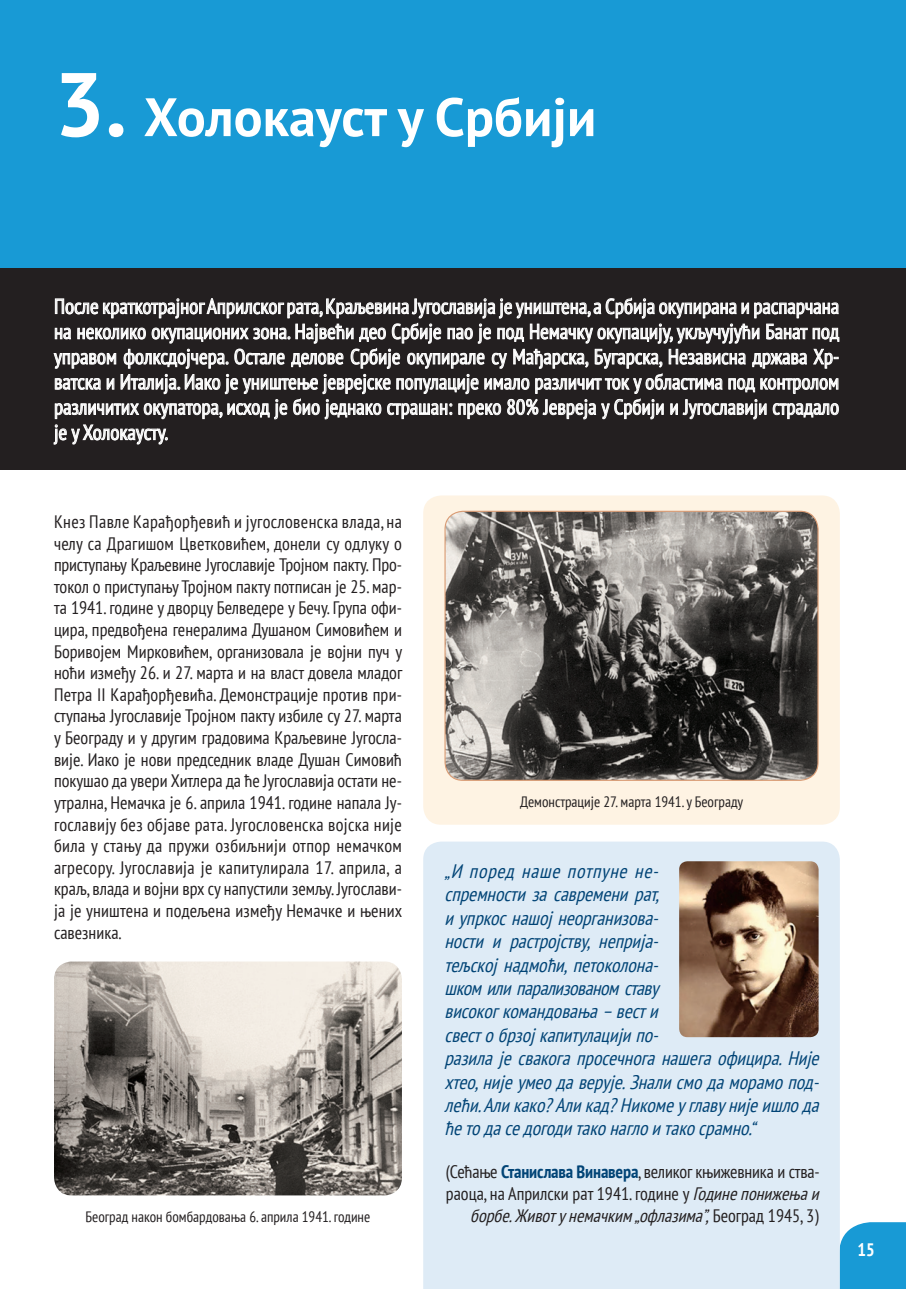
<style>
.page{position:relative;width:906px;height:1289px;background:#fff}
.page>*{position:absolute;margin:0;border:0;box-sizing:border-box;transform-origin:0 0}
.t1{font:700 54px "PT Sans";color:#fff}
.t2{font:condensed 21px/25.2px "PT Sans";color:#fff;text-align:justify}
.t3{font:italic condensed 19.5px/23.4px "PT Sans";color:#014476}
.t4{font:condensed 18px/21.6px "PT Sans";color:#231f20;text-align:justify}
.t5{font:italic condensed 18px "PT Sans";color:#231f20}
.t6{font:700 condensed 18px "PT Sans";color:#fff}
.t7{font:condensed 15px "PT Sans";color:#231f20}
.s1{font-size:90px}
.s2{font-weight:700;color:#014476}
.s3{font-style:italic}
.s4{font-style:normal}
</style>
<div class="page">
<div style="left:840px;top:1222px;width:66px;height:66px;background:#189ad5"></div>
<div style="left:0;top:0;width:906px;height:268px;background:#189ad5"></div>
<div style="left:0;top:268px;width:906px;height:201px;background:#231f20"></div>
<svg style="left:54px;top:297px;width:785px;height:147px"></svg>
<div style="left:423px;top:495px;width:417px;height:329px;background:#fef3e3;border-radius:18px"></div>
<img style="left:445px;top:512px;width:373px;height:268px">
<div style="left:444px;top:510px;width:374px;height:270px;border:1px solid #da9b73;border-radius:18px"></div>
<div style="left:423px;top:841px;width:417px;height:447px;background:#deebf6"></div>
<img style="left:679px;top:861px;width:139px;height:176px">
<img style="left:54px;top:961px;width:348px;height:234px">
<h1 class="t1" style="left:54px;top:82px;width:544px"><span class="s1">3.</span> Холокауст у Србији</h1>
<p class="t2" style="left:54px;top:293px;width:786px">После краткотрајног Априлског рата, Краљевина Југославија је уништена, а Србија окупирана и распарчана на неколико окупационих зона. Највећи део Србије пао је под Немачку окупацију, укључујући Банат под управом фолксдојчера. Остале делове Србије окупирале су Мађарска, Бугарска, Независна држава Хр&shy;ватска и Италија. Иако је уништење јеврејске популације имало различит ток у областима под контролом различитих окупатора, исход је био једнако страшан: преко 80% Јевреја у Србији и Југославији страдало је у Холокаусту.</p>
<p class="t4" style="left:54px;top:510px;width:350px">Кнез Павле Карађорђевић и југословенска влада, на челу са Драгишом Цветковићем, донели су одлуку о приступа њу Краљевине Југославије Тројном пакту. Про&shy;токол о при ступа њу Тројном пакту потписан је 25. мар&shy;та 1941. године у дворцу Бел ведере у Бечу. Група офи&shy;цира, предвођена генералима Ду шаном Симовићем и Боривојем Миркови ћем, организовала је војни пуч у ноћи између 26. и 27. марта и на власт довела мла дог Петра II Карађорђевића. Демонстрације против при&shy;сту пања Југославије Тројном пакту избиле су 27. марта у Београду и у другим градови ма Краљевине Југосла&shy;вије. Иако је нови пред седник владе Душан Симовић покушао да увери Хитлера да ће Југосла вија остати не&shy;утрална, Немачка је 6. априла 1941. године напала Ју&shy;гославију без објаве рата. Југословенска војска није била у стању да пружи озбиљнији отпор немачком агресору. Југославија је капитулирала 17. априла, а краљ, вла да и војни врх су напустили земљу. Југослави&shy;ја је уништена и подељена између Немачке и њених савезника.</p>
<p class="t7" style="left:520px;top:791px;width:224px">Демонстрације 27. марта 1941. у Београду</p>
<p class="t3" style="left:444px;top:858px;width:381px">„И поред наше потпуне не&shy;спремностизасавременират,<br>иупркоснашој неорганизова-<br>ности и растрој ству, неприја-<br>тељској надмоћи,петоколона&shy;шкомилипарализованомставу високогкомандовања–вести<br>свестобрзој капитулацијипо&shy;разилајесвакогапросечноганашегаофицира.Није хтео,нијеумеодаверује.Зналисмодаморамопод&shy;лећи.Аликако?Аликад?Никомеуглавунијеишлода ћетодаседогодитаконаглоитакосрамно.“</p>
<p class="t4" style="left:446px;top:1160px;width:379px">(Сећање <span class="s2">Станислава Винавера</span>, великог књижевника и ства&shy;раоца, на Априлски рат 1941. године у <span class="s3">Годинепонижењаи</span></p>
<p class="t7" style="left:86px;top:1207px;width:286px">Београд након бомбардовања 6. априла 1941. године</p>
<p class="t5" style="left:470px;top:1203px;width:350px">борбе.Животунемачким„офлазима”,<span class="s4">Б е о г р а д 1 9 4 5 , 3 )</span></p>
<p class="t6" style="left:857px;top:1237px;width:19px">15</p>
</div>
